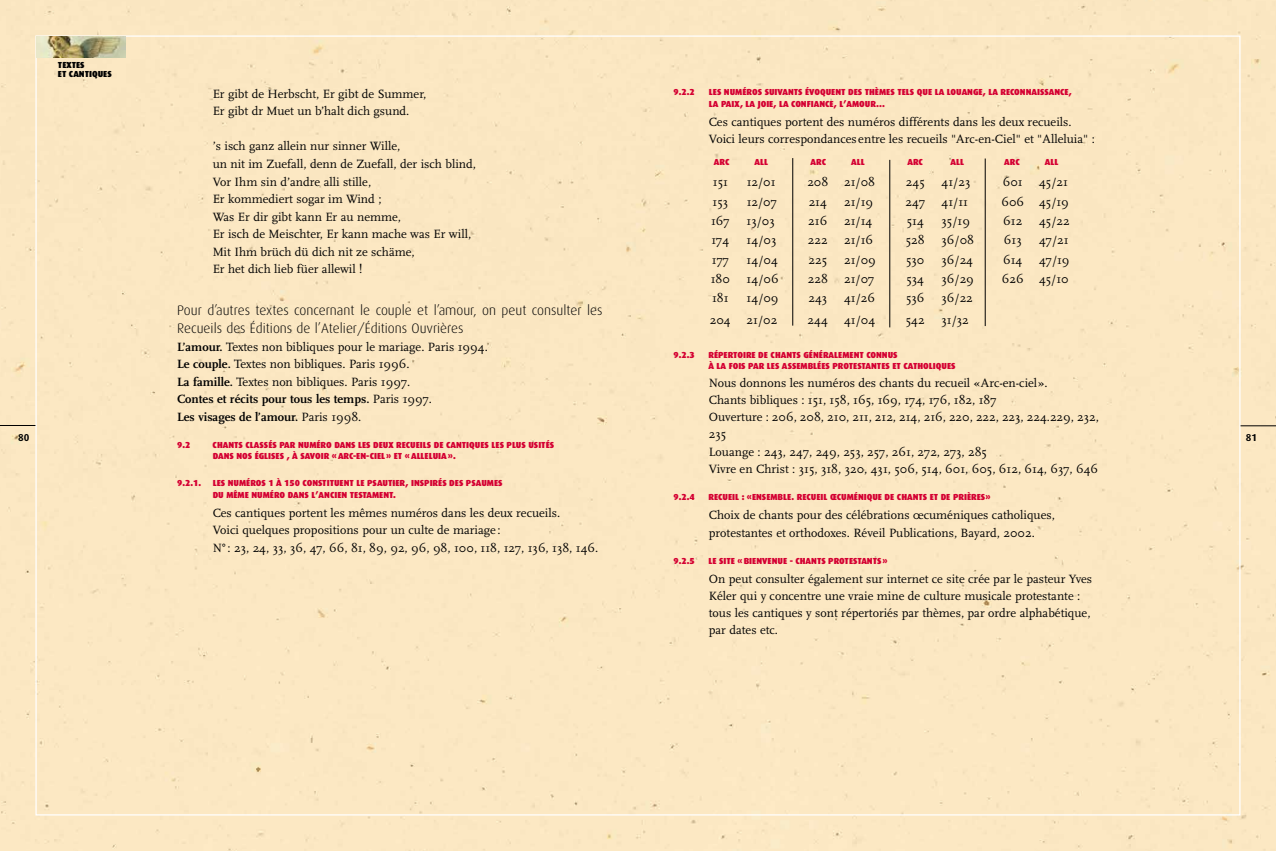
<style>
.page{position:relative;width:1276px;height:851px;background:#fff}
.page>*{position:absolute;margin:0;border:0;box-sizing:border-box;transform-origin:0 0}
.t1{font:300 13.75px/18.6px "Dax";color:#000}
.t2{font:12.5px/17.5px "Scala";color:#000}
.t3{font:700 10px "Dax";color:#000}
.t4{font:900 8.75px/11.2px "Dax";color:#d40032}
.t5{font:900 8.75px/8.8px "Dax";color:#000}
.s1{font-weight:700}
</style>
<div class="page">
<div style="left:0;top:0;width:1276px;height:850px;background:#fce8c3"></div>
<hr style="left:1240px;top:425px;width:36px;height:1px;background:#000">
<hr style="left:0;top:425px;width:35px;height:1px;background:#000">
<img style="left:37px;top:37px;width:88px;height:21px">
<hr style="left:792px;top:158px;width:1px;height:167px;background:#000">
<hr style="left:889px;top:160px;width:1px;height:167px;background:#000">
<hr style="left:985px;top:158px;width:1px;height:168px;background:#000">
<p class="t5" style="left:57px;top:60px;width:60px">INTRODUCTION</p>
<p class="t5" style="left:58px;top:61px;width:55px">TEXTES<br>ET CANTIQUES</p>
<p class="t3" style="left:18px;top:431px;width:13px">80</p>
<p class="t2" style="left:213px;top:85px;width:215px">Er gibt de Herbscht, Er gibt de Summer,<br>Er gibt dr Muet un b’halt dich gsund.</p>
<p class="t2" style="left:213px;top:138px;width:265px">’s isch ganz allein nur sinner Wille,<br>un nit im Zuefall, denn de Zuefall, der isch blind, Vor Ihm sin d’andre alli stille,<br>Er kommediert sogar im Wind ;<br>Was Er dir gibt kann Er au nemme,<br>Er isch de Meischter, Er kann mache was Er will, Mit Ihm brüch dü dich nit ze schäme,<br>Er het dich lieb füer allewil !</p>
<p class="t1" style="left:177px;top:300px;width:427px">Pour d’autres textes concernant le couple et l’amour, on peut consulter les<br>Recueils des Éditions de l’Atelier/Éditions Ouvrières</p>
<p class="t2" style="left:177px;top:338px;width:312px"><span class="s1">L’amour.</span> Textes non bibliques pour le mariage. Paris 1994.<br><span class="s1">Le couple.</span> Textes non bibliques. Paris 1996.<br><span class="s1">La famille.</span> Textes non bibliques. Paris 1997.<br><span class="s1">Contes et récits pour tous les temps.</span> Paris 1997.<br><span class="s1">Les visages de l’amour.</span> Paris 1998.</p>
<p class="t4" style="left:177px;top:439px;width:15px">9.2</p>
<p class="t4" style="left:213px;top:439px;width:343px">CHANTS CLASSÉS PAR NUMÉRO DANS LES DEUX RECUEILS DE CANTIQUES LES PLUS USITÉS<br>DANS NOS ÉGLISES , À SAVOIR «ARC-EN-CIEL» ET «ALLELUIA».</p>
<p class="t4" style="left:177px;top:478px;width:25px">9.2.1.</p>
<p class="t4" style="left:213px;top:478px;width:291px">LES NUMÉROS 1 À 150 CONSTITUENT LE PSAUTIER, INSPIRÉS DES PSAUMES<br>DU MÊME NUMÉRO DANS L’ANCIEN TESTAMENT.</p>
<p class="t2" style="left:213px;top:504px;width:387px">Ces cantiques portent les mêmes numéros dans les deux recueils.<br>Voici quelques propositions pour un culte de mariage:<br>N°: 23, 24, 33, 36, 47, 66, 81, 89, 92, 96, 98, 100, 118, 127, 136, 138, 146.</p>
<p class="t4" style="left:673px;top:87px;width:23px">9.2.2</p>
<p class="t4" style="left:709px;top:87px;width:364px">LES NUMÉROS SUIVANTS ÉVOQUENT DES THÈMES TELS QUE LA LOUANGE, LA RECONNAISSANCE,<br>LA PAIX, LA JOIE, LA CONFIANCE, L’AMOUR…</p>
<p class="t2" style="left:709px;top:113px;width:387px">Ces cantiques portent des numéros différents dans les deux recueils.<br>Voici leurs correspondances entre les recueils "Arc-en-Ciel" et "Alleluia" :</p>
<p class="t4" style="left:714px;top:156px;width:17px">ARC</p>
<p class="t4" style="left:754px;top:156px;width:15px">ALL</p>
<p class="t4" style="left:810px;top:156px;width:17px">ARC</p>
<p class="t4" style="left:851px;top:156px;width:15px">ALL</p>
<p class="t4" style="left:907px;top:156px;width:17px">ARC</p>
<p class="t4" style="left:950px;top:156px;width:15px">ALL</p>
<p class="t4" style="left:1004px;top:156px;width:17px">ARC</p>
<p class="t4" style="left:1044px;top:156px;width:15px">ALL</p>
<p class="t2" style="left:713px;top:174px;width:17px">151</p>
<p class="t2" style="left:746px;top:174px;width:30px">12/01</p>
<p class="t2" style="left:807px;top:174px;width:23px">208</p>
<p class="t2" style="left:844px;top:174px;width:32px">21/08</p>
<p class="t2" style="left:906px;top:174px;width:20px">245</p>
<p class="t2" style="left:941px;top:174px;width:30px">41/23</p>
<p class="t2" style="left:1002px;top:174px;width:21px">601</p>
<p class="t2" style="left:1039px;top:174px;width:30px">45/21</p>
<p class="t2" style="left:712px;top:193px;width:17px">153</p>
<p class="t2" style="left:746px;top:193px;width:32px">12/07</p>
<p class="t2" style="left:808px;top:193px;width:20px">214</p>
<p class="t2" style="left:844px;top:193px;width:31px">21/19</p>
<p class="t2" style="left:905px;top:193px;width:21px">247</p>
<p class="t2" style="left:941px;top:193px;width:28px">41/11</p>
<p class="t2" style="left:1001px;top:193px;width:69px">606 45/19</p>
<p class="t2" style="left:711px;top:212px;width:20px">167</p>
<p class="t2" style="left:746px;top:212px;width:30px">13/03</p>
<p class="t2" style="left:808px;top:212px;width:21px">216</p>
<p class="t2" style="left:844px;top:212px;width:30px">21/14</p>
<p class="t2" style="left:906px;top:212px;width:19px">514</p>
<p class="t2" style="left:941px;top:212px;width:30px">35/19</p>
<p class="t2" style="left:1003px;top:212px;width:21px">612</p>
<p class="t2" style="left:1039px;top:212px;width:32px">45/22</p>
<p class="t2" style="left:711px;top:232px;width:19px">174</p>
<p class="t2" style="left:746px;top:232px;width:31px">14/03</p>
<p class="t2" style="left:808px;top:232px;width:21px">222</p>
<p class="t2" style="left:844px;top:232px;width:31px">21/16</p>
<p class="t2" style="left:906px;top:232px;width:20px">528</p>
<p class="t2" style="left:941px;top:232px;width:34px">36/08</p>
<p class="t2" style="left:1004px;top:232px;width:19px">613</p>
<p class="t2" style="left:1039px;top:232px;width:31px">47/21</p>
<p class="t2" style="left:712px;top:251px;width:19px">177</p>
<p class="t2" style="left:746px;top:251px;width:33px">14/04</p>
<p class="t2" style="left:808px;top:251px;width:20px">225</p>
<p class="t2" style="left:844px;top:251px;width:33px">21/09</p>
<p class="t2" style="left:906px;top:251px;width:20px">530</p>
<p class="t2" style="left:941px;top:251px;width:33px">36/24</p>
<p class="t2" style="left:1003px;top:251px;width:21px">614</p>
<p class="t2" style="left:1039px;top:251px;width:32px">47/19</p>
<p class="t2" style="left:711px;top:270px;width:21px">180</p>
<p class="t2" style="left:746px;top:270px;width:33px">14/06</p>
<p class="t2" style="left:808px;top:270px;width:22px">228</p>
<p class="t2" style="left:844px;top:270px;width:32px">21/07</p>
<p class="t2" style="left:906px;top:270px;width:19px">534</p>
<p class="t2" style="left:941px;top:270px;width:34px">36/29</p>
<p class="t2" style="left:1002px;top:270px;width:68px">626 45/10</p>
<p class="t2" style="left:712px;top:289px;width:18px">181</p>
<p class="t2" style="left:746px;top:289px;width:33px">14/09</p>
<p class="t2" style="left:808px;top:289px;width:20px">243</p>
<p class="t2" style="left:844px;top:289px;width:33px">41/26</p>
<p class="t2" style="left:906px;top:289px;width:20px">536</p>
<p class="t2" style="left:941px;top:289px;width:33px">36/22</p>
<p class="t2" style="left:710px;top:311px;width:22px">204</p>
<p class="t2" style="left:746px;top:311px;width:32px">21/02</p>
<p class="t2" style="left:807px;top:311px;width:22px">244</p>
<p class="t2" style="left:844px;top:311px;width:33px">41/04</p>
<p class="t2" style="left:906px;top:311px;width:20px">542</p>
<p class="t2" style="left:941px;top:311px;width:29px">31/32</p>
<p class="t4" style="left:673px;top:349px;width:23px">9.2.3</p>
<p class="t4" style="left:708px;top:349px;width:249px">RÉPERTOIRE DE CHANTS GÉNÉRALEMENT CONNUS<br>À LA FOIS PAR LES ASSEMBLÉES PROTESTANTES ET CATHOLIQUES</p>
<p class="t2" style="left:709px;top:374px;width:391px">Nous donnons les numéros des chants du recueil «Arc-en-ciel».<br>Chants bibliques : 151, 158, 165, 169, 174, 176, 182, 187<br>Ouverture : 206, 208, 210, 211, 212, 214, 216, 220, 222, 223, 224.229, 232, 235<br>Louange : 243, 247, 249, 253, 257, 261, 272, 273, 285<br>Vivre en Christ : 315, 318, 320, 431, 506, 514, 601, 605, 612, 614, 637, 646</p>
<p class="t4" style="left:673px;top:491px;width:23px">9.2.4</p>
<p class="t4" style="left:708px;top:491px;width:283px">RECUEIL : «ENSEMBLE. RECUEIL ŒCUMÉNIQUE DE CHANTS ET DE PRIÈRES»</p>
<p class="t2" style="left:709px;top:506px;width:347px">Choix de chants pour des célébrations œcuméniques catholiques, protestantes et orthodoxes. Réveil Publications, Bayard, 2002.</p>
<p class="t4" style="left:673px;top:555px;width:23px">9.2.5</p>
<p class="t4" style="left:708px;top:555px;width:181px">LE SITE «BIENVENUE - CHANTS PROTESTANTS»</p>
<p class="t2" style="left:709px;top:570px;width:385px">On peut consulter également sur internet ce site crée par le pasteur Yves Kéler qui y concentre une vraie mine de culture musicale protestante : tous les cantiques y sont répertoriés par thèmes, par ordre alphabétique, par dates etc.</p>
<p class="t3" style="left:1245px;top:431px;width:13px">81</p>
</div>
